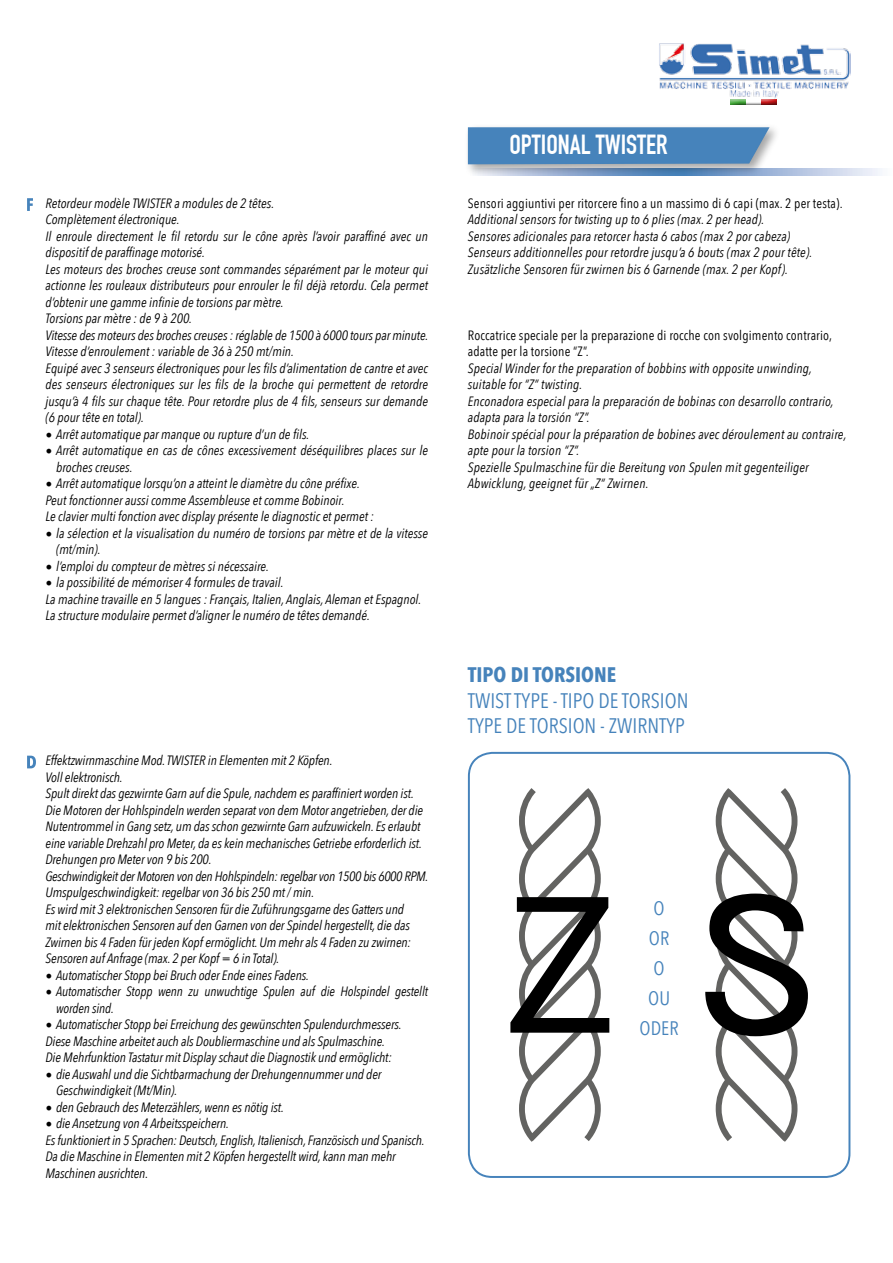
<style>
.page{position:relative;width:893px;height:1263px;background:#fff}
.page>*{position:absolute;margin:0;border:0;box-sizing:border-box;transform-origin:0 0}
.t1{font:700 27px "DIN Condensed";color:#fff}
.t2{font:21px/25.2px "Avenir Next Condensed";color:#4683bb}
.t3{font:700 21px "Avenir Next Condensed";color:#4683bb}
.t4{font:19.5px/30px "Avenir Next Condensed";color:#4683bb;text-align:center}
.t5{font:italic 13.5px/16.5px "Avenir Next Condensed";color:#000}
.t6{font:13.5px/16.5px "Avenir Next Condensed";letter-spacing:.01em;color:#000}
.s1{font-family:"Minion Pro";font-style:normal;font-size:18px}
</style>
<div class="page">
<svg style="left:27px;top:198px;width:6px;height:13px"></svg>
<svg style="left:27px;top:756px;width:9px;height:12px"></svg>
<img style="left:659px;top:43px;width:191px;height:54px">
<div style="left:730px;top:98px;width:49px;height:8px;background:#000;opacity:.75"></div>
<div style="left:464px;top:123px;width:317px;height:54px;background:#000;opacity:.35"></div>
<svg style="left:467px;top:126px;width:304px;height:39px"></svg>
<svg style="left:468px;top:169px;width:414px;height:6px"></svg>
<div style="left:468px;top:752px;width:382px;height:426px;border:2px solid #4683bb;border-radius:23px"></div>
<svg style="left:510px;top:788px;width:99px;height:354px"></svg>
<svg style="left:705px;top:788px;width:103px;height:354px"></svg>
<p class="t5" style="left:45px;top:195px;width:384px">Retordeur modèle TWISTER a modules de 2 têtes.<br>Complètement électronique.<br>Il enroule directement le fil retordu sur le cône après l’avoir paraffiné avec un dispositif de paraffinage motorisé.<br>Les moteurs des broches creuse sont commandes séparément par le moteur qui actionne les rouleaux distributeurs pour enrouler le fil déjà retordu. Cela permet d’obtenir une gamme infinie de torsions par mètre.<br>Torsions par mètre : de 9 à 200.<br>Vitesse des moteurs des broches creuses : réglable de 1500 à 6000 tours par minute.<br>Vitesse d’enroulement : variable de 36 à 250 mt/min.<br>Equipé avec 3 senseurs électroniques pour les fils d’alimentation de cantre et avec des senseurs électroniques sur les fils de la broche qui permettent de retordre jusqu’à 4 fils sur chaque tête. Pour retordre plus de 4 fils, senseurs sur demande (6 pour tête en total).</p>
<p class="t5" style="left:45px;top:426px;width:265px"><span class="s1">•</span> Arrêt automatique par manque ou rupture d’un de fils.</p>
<p class="t5" style="left:56px;top:443px;width:373px;text-indent:-11px"><span class="s1">•</span> Arrêt automatique en cas de cônes excessivement déséquilibres places sur le broches creuses.</p>
<p class="t5" style="left:45px;top:476px;width:330px"><span class="s1">•</span> Arrêt automatique lorsqu’on a atteint le diamètre du cône préfixe.<br>Peut fonctionner aussi comme Assembleuse et comme Bobinoir.<br>Le clavier multi fonction avec display présente le diagnostic et permet :</p>
<p class="t5" style="left:56px;top:525px;width:373px;text-indent:-11px"><span class="s1">•</span> la sélection et la visualisation du numéro de torsions par mètre et de la vitesse (mt/min).</p>
<p class="t5" style="left:45px;top:558px;width:225px"><span class="s1">•</span> l’emploi du compteur de mètres si nécessaire.</p>
<p class="t5" style="left:45px;top:575px;width:377px"><span class="s1">•</span> la possibilité de mémoriser 4 formules de travail.<br>La machine travaille en 5 langues : Français, Italien, Anglais, Aleman et Espagnol.<br>La structure modulaire permet d’aligner le numéro de têtes demandé.</p>
<p class="t5" style="left:46px;top:753px;width:384px">Effektzwirnmaschine Mod. TWISTER in Elementen mit 2 Köpfen.<br>Voll elektronisch.<br>Spult direkt das gezwirnte Garn auf die Spule, nachdem es paraffiniert worden ist.<br>Die Motoren der Hohlspindeln werden separat von dem Motor angetrieben, der die Nutentrommel in Gang setz, um das schon gezwirnte Garn aufzuwickeln. Es erlaubt eine variable Drehzahl pro Meter, da es kein mechanisches Getriebe erforderlich ist.<br>Drehungen pro Meter von 9 bis 200.<br>Geschwindigkeit der Motoren von den Hohlspindeln: regelbar von 1500 bis 6000 RPM.<br>Umspulgeschwindigkeit: regelbar von 36 bis 250 mt / min.<br>Es wird mit 3 elektronischen Sensoren für die Zuführungsgarne des Gatters und<br>mit elektronischen Sensoren auf den Garnen von der Spindel hergestellt, die das Zwirnen bis 4 Faden für jeden Kopf ermöglicht. Um mehr als 4 Faden zu zwirnen:<br>Sensoren auf Anfrage (max. 2 per Kopf = 6 in Total).</p>
<p class="t5" style="left:45px;top:967px;width:265px"><span class="s1">•</span> Automatischer Stopp bei Bruch oder Ende eines Fadens.</p>
<p class="t5" style="left:56px;top:984px;width:373px;text-indent:-11px"><span class="s1">•</span> Automatischer Stopp wenn zu unwuchtige Spulen auf die Holspindel gestellt worden sind.</p>
<p class="t5" style="left:45px;top:1017px;width:358px"><span class="s1">•</span> Automatischer Stopp bei Erreichung des gewünschten Spulendurchmessers.<br>Diese Maschine arbeitet auch als Doubliermaschine und als Spulmaschine.<br>Die Mehrfunktion Tastatur mit Display schaut die Diagnostik und ermöglicht:</p>
<p class="t5" style="left:56px;top:1066px;width:327px;text-indent:-11px"><span class="s1">•</span> die Auswahl und die Sichtbarmachung der Drehungennummer und der<br>Geschwindigkeit (Mt/Min).</p>
<p class="t5" style="left:45px;top:1099px;width:240px"><span class="s1">•</span> den Gebrauch des Meterzählers, wenn es nötig ist.</p>
<p class="t5" style="left:45px;top:1116px;width:381px"><span class="s1">•</span> die Ansetzung von 4 Arbeitsspeichern.<br>Es funktioniert in 5 Sprachen: Deutsch, English, Italienisch, Französisch und Spanisch.<br>Da die Maschine in Elementen mit 2 Köpfen hergestellt wird, kann man mehr Maschinen ausrichten.</p>
<h1 class="t1" style="left:509px;top:135px;width:160px">OPTIONAL TWISTER</h1>
<p class="t6" style="left:468px;top:195px;width:376px">Sensori aggiuntivi per ritorcere fino a un massimo di 6 capi (max. 2 per testa).</p>
<p class="t5" style="left:468px;top:212px;width:346px">Additional sensors for twisting up to 6 plies (max. 2 per head).<br>Sensores adicionales para retorcer hasta 6 cabos (max 2 por cabeza)<br>Senseurs additionnelles pour retordre jusqu’a 6 bouts (max 2 pour tête).<br>Zusätzliche Sensoren für zwirnen bis 6 Garnende (max. 2 per Kopf).</p>
<p class="t6" style="left:468px;top:327px;width:366px">Roccatrice speciale per la preparazione di rocche con svolgimento contrario, adatte per la torsione “Z”.</p>
<p class="t5" style="left:468px;top:360px;width:380px">Special Winder for the preparation of bobbins with opposite unwinding, suitable for “Z” twisting.<br>Enconadora especial para la preparación de bobinas con desarrollo contrario, adapta para la torsión “Z”.<br>Bobinoir spécial pour la préparation de bobines avec déroulement au contraire, apte pour la torsion “Z”.<br>Spezielle Spulmaschine für die Bereitung von Spulen mit gegenteiliger Abwicklung, geeignet für „Z“ Zwirnen.</p>
<h2 class="t3" style="left:468px;top:661px;width:150px">TIPO DI TORSIONE</h2>
<h2 class="t2" style="left:468px;top:688px;width:222px">TWIST TYPE - TIPO DE TORSION<br>TYPE DE TORSION - ZWIRNTYP</h2>
<h3 class="t4" style="left:640px;top:893px;width:41px">O<br>OR<br>O<br>OU<br>ODER</h3>
</div>
